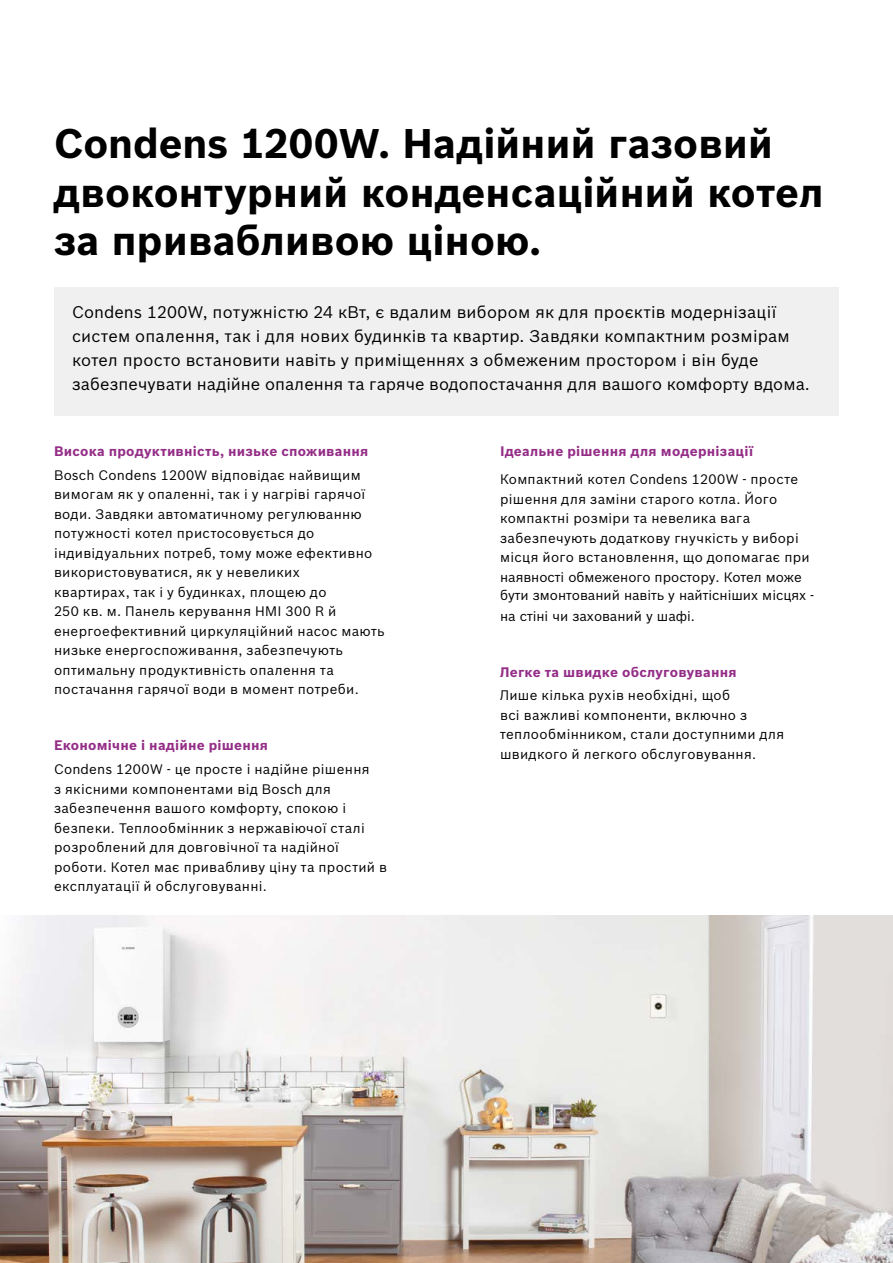
<style>
.page{position:relative;width:893px;height:1263px;background:#fff}
.page>*{position:absolute;margin:0;border:0;box-sizing:border-box;transform-origin:0 0}
.t1{font:700 40.5px/48.6px "Bosch Sans";color:#000}
.t2{font:16.5px/23.9px "Bosch Sans";letter-spacing:.015em;color:#000}
.t3{font:13.5px/19.5px "Bosch Sans";letter-spacing:.025em;color:#000}
.t4{font:700 13.5px "Bosch Sans";letter-spacing:.02em;color:#942d87}
.t5{font:13.5px "Bosch Sans";color:#000}
</style>
<div class="page">
<img style="left:0;top:916px;width:893px;height:347px">
<div style="left:54px;top:287px;width:785px;height:128px;background:#f0f0f0"></div>
<h1 class="t1" style="left:54px;top:119px;width:771px">Condens 1200W. Надійний газовий двоконтурний конденсаційний котел за привабливою ціною.</h1>
<p class="t2" style="left:72px;top:300px;width:739px">Condens 1200W, потужністю 24 кВт, є вдалим вибором як для проєктів модернізації систем опалення, так і для нових будинків та квартир. Завдяки компактним розмірам котел просто встановити навіть у приміщеннях з обмеженим простором і він буде забезпечувати надійне опалення та гаряче водопостачання для вашого комфорту вдома.</p>
<p class="t4" style="left:54px;top:443px;width:316px">Висока продуктивність, низьке споживання</p>
<p class="t3" style="left:54px;top:465px;width:332px">Bosch Condens 1200W відповідає найвищим вимогам як у опаленні, так і у нагріві гарячої води. Завдяки автоматичному регулюванню потужності котел пристосовується до індивідуальних потреб, тому може ефективно використовуватися, як у невеликих<br>квартирах, так і у будинках, площею до<br>250 кв. м. Панель керування ΗΜΙ 300 R й енергоефективний циркуляційний насос мають низьке енергоспоживання, забезпечують оптимальну продуктивність опалення та постачання гарячої води в момент потреби.</p>
<p class="t4" style="left:54px;top:737px;width:216px">Економічне і надійне рішення</p>
<p class="t3" style="left:54px;top:759px;width:335px">Condens 1200W - це просте і надійне рішення<br>з якісними компонентами від Bosch для забезпечення вашого комфорту, спокою і безпеки. Теплообмінник з нержавіючої сталі розроблений для довговічної та надійної роботи. Котел має привабливу ціну та простий в експлуатації й обслуговуванні.</p>
<p class="t4" style="left:500px;top:443px;width:255px">Ідеальне рішення для модернізації</p>
<p class="t3" style="left:500px;top:469px;width:316px">Компактний котел Condens 1200W - просте рішення для заміни старого котла. Його компактні розміри та невелика вага забезпечують додаткову гнучкість у виборі місця його встановлення, що допомагає при наявності обмеженого простору. Котел може бути змонтований навіть у найтісніших місцях -</p>
<p class="t5" style="left:500px;top:607px;width:196px">на стіні чи захований у шафі.</p>
<p class="t4" style="left:500px;top:663px;width:238px">Легке та швидке обслуговування</p>
<p class="t3" style="left:500px;top:686px;width:286px">Лише кілька рухів необхідні, щоб<br>всі важливі компоненти, включно з теплообмінником, стали доступними для швидкого й легкого обслуговування.</p>
</div>
